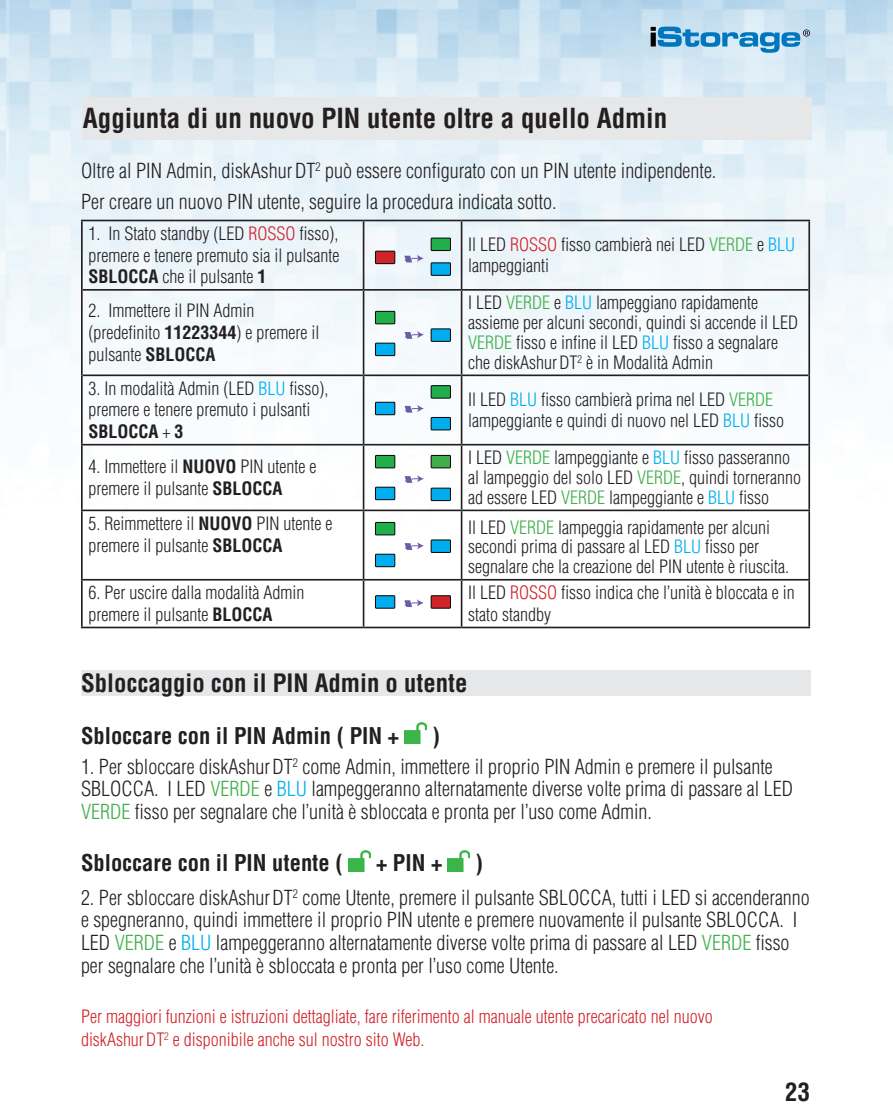
<style>
.page{position:relative;width:893px;height:1117px;background:#fff}
.page>*{position:absolute;margin:0;border:0;box-sizing:border-box;transform-origin:0 0}
.t1{font:700 condensed 27px "Helvetica LT Std";color:#231f20}
.t2{font:700 condensed 24.75px "Helvetica LT Std";color:#231f20}
.t3{font:700 condensed 22.5px "Helvetica LT Std";color:#231f20}
.t4{font:300 condensed 20.25px/22.5px "Helvetica LT Std";color:#231f20}
.t5{font:300 condensed 18px/21.6px "Helvetica LT Std";color:#231f20}
.t6{font:300 condensed 18px/22.5px "Helvetica LT Std";color:#d1232a}
.s1{color:#d1232a}
.s2{font-weight:700}
.s3{color:#40ae49}
.s4{color:#00aeef}
</style>
<div class="page">
<img style="left:5px;top:0;width:888px;height:872px">
<svg style="left:651px;top:27px;width:159px;height:26px;background:#7eb6d8"></svg>
<hr style="left:81px;top:445px;width:2px;height:64px;background:#231f20">
<hr style="left:363px;top:445px;width:1px;height:64px;background:#231f20">
<hr style="left:461px;top:445px;width:1px;height:64px;background:#231f20">
<hr style="left:808px;top:445px;width:2px;height:64px;background:#231f20">
<hr style="left:81px;top:509px;width:283px;height:2px;background:#231f20">
<hr style="left:81px;top:511px;width:2px;height:67px;background:#231f20">
<hr style="left:364px;top:509px;width:98px;height:2px;background:#231f20">
<hr style="left:363px;top:511px;width:1px;height:67px;background:#231f20">
<hr style="left:462px;top:509px;width:348px;height:2px;background:#231f20">
<hr style="left:461px;top:511px;width:1px;height:67px;background:#231f20">
<hr style="left:808px;top:511px;width:2px;height:67px;background:#231f20">
<hr style="left:81px;top:578px;width:283px;height:2px;background:#231f20">
<hr style="left:81px;top:580px;width:2px;height:46px;background:#231f20">
<hr style="left:364px;top:578px;width:98px;height:2px;background:#231f20">
<hr style="left:363px;top:580px;width:1px;height:46px;background:#231f20">
<hr style="left:462px;top:578px;width:348px;height:2px;background:#231f20">
<hr style="left:461px;top:580px;width:1px;height:46px;background:#231f20">
<hr style="left:808px;top:580px;width:2px;height:46px;background:#231f20">
<hr style="left:81px;top:626px;width:283px;height:2px;background:#231f20">
<hr style="left:364px;top:626px;width:98px;height:2px;background:#231f20">
<hr style="left:462px;top:626px;width:348px;height:2px;background:#231f20">
<hr style="left:81px;top:220px;width:283px;height:1px;background:#231f20">
<hr style="left:364px;top:220px;width:98px;height:1px;background:#231f20">
<hr style="left:462px;top:220px;width:348px;height:1px;background:#231f20">
<hr style="left:83px;top:289px;width:281px;height:1px;background:#231f20">
<hr style="left:364px;top:289px;width:98px;height:1px;background:#231f20">
<hr style="left:462px;top:289px;width:346px;height:1px;background:#231f20">
<hr style="left:83px;top:374px;width:281px;height:2px;background:#231f20">
<hr style="left:364px;top:374px;width:98px;height:2px;background:#231f20">
<hr style="left:462px;top:374px;width:346px;height:2px;background:#231f20">
<hr style="left:81px;top:221px;width:2px;height:69px;background:#231f20">
<hr style="left:363px;top:221px;width:1px;height:68px;background:#231f20">
<hr style="left:461px;top:221px;width:1px;height:68px;background:#231f20">
<hr style="left:808px;top:221px;width:2px;height:69px;background:#231f20">
<hr style="left:81px;top:290px;width:2px;height:85px;background:#231f20">
<hr style="left:363px;top:290px;width:1px;height:84px;background:#231f20">
<hr style="left:461px;top:290px;width:1px;height:84px;background:#231f20">
<hr style="left:808px;top:290px;width:2px;height:85px;background:#231f20">
<hr style="left:81px;top:375px;width:2px;height:69px;background:#231f20">
<hr style="left:363px;top:376px;width:1px;height:68px;background:#231f20">
<hr style="left:461px;top:376px;width:1px;height:68px;background:#231f20">
<hr style="left:808px;top:375px;width:2px;height:69px;background:#231f20">
<hr style="left:81px;top:444px;width:283px;height:1px;background:#231f20">
<hr style="left:364px;top:444px;width:98px;height:1px;background:#231f20">
<hr style="left:462px;top:444px;width:348px;height:1px;background:#231f20">
<svg style="left:431px;top:385px;width:20px;height:13px"></svg>
<svg style="left:431px;top:417px;width:20px;height:13px"></svg>
<svg style="left:375px;top:402px;width:20px;height:13px"></svg>
<svg style="left:375px;top:455px;width:20px;height:13px"></svg>
<svg style="left:375px;top:487px;width:20px;height:12px"></svg>
<svg style="left:431px;top:455px;width:20px;height:13px"></svg>
<svg style="left:405px;top:475px;width:19px;height:8px"></svg>
<svg style="left:431px;top:488px;width:20px;height:12px"></svg>
<svg style="left:375px;top:522px;width:20px;height:13px"></svg>
<svg style="left:375px;top:554px;width:20px;height:12px"></svg>
<svg style="left:405px;top:542px;width:19px;height:7px"></svg>
<svg style="left:431px;top:539px;width:20px;height:13px"></svg>
<svg style="left:431px;top:238px;width:20px;height:13px"></svg>
<svg style="left:431px;top:263px;width:20px;height:12px"></svg>
<svg style="left:375px;top:251px;width:20px;height:13px"></svg>
<svg style="left:404px;top:255px;width:20px;height:7px"></svg>
<svg style="left:375px;top:311px;width:20px;height:13px"></svg>
<svg style="left:375px;top:343px;width:20px;height:12px"></svg>
<svg style="left:405px;top:331px;width:19px;height:8px"></svg>
<svg style="left:431px;top:329px;width:20px;height:12px"></svg>
<svg style="left:405px;top:405px;width:19px;height:7px"></svg>
<svg style="left:375px;top:595px;width:20px;height:13px"></svg>
<svg style="left:404px;top:599px;width:20px;height:8px"></svg>
<svg style="left:431px;top:595px;width:20px;height:13px"></svg>
<div style="left:83px;top:97px;width:729px;height:42px;background:#e6e7e9"></div>
<div style="left:81px;top:670px;width:729px;height:26px;background:#e6e7e9"></div>
<img style="left:405px;top:722px;width:22px;height:21px">
<img style="left:349px;top:850px;width:21px;height:21px">
<img style="left:448px;top:850px;width:22px;height:21px">
<h1 class="t1" style="left:83px;top:101px;width:586px">Aggiunta di un nuovo PIN utente oltre a quello Admin</h1>
<p class="t4" style="left:81px;top:155px;width:637px;line-height:31.5px">Oltre al PIN Admin, diskAshurDT<sup>2</sup> può essere configurato con un PIN utente indipendente.<br>Per creare un nuovo PIN utente, seguire la procedura indicata sotto.</p>
<p class="t5" style="left:88px;top:222px;width:252px;text-align:justify">1. In Stato standby (LED <span class="s1">ROSSO</span> fisso), premere e tenere premuto sia il pulsante <span class="s2">SBLOCCA</span> che il pulsante <span class="s2">1</span></p>
<p class="t5" style="left:468px;top:233px;width:328px">Il LED <span class="s1">ROSSO</span> fisso cambierà nei LED <span class="s3">VERDE</span> e <span class="s4">BLU </span>lampeggianti</p>
<p class="t5" style="left:88px;top:300px;width:232px">2. Immettere il PIN Admin (predefinito <span class="s2">11223344</span>) e premere il pulsante <span class="s2">SBLOCCA</span></p>
<p class="t5" style="left:468px;top:293px;width:331px;line-height:19.8px">I LED <span class="s3">VERDE</span> e <span class="s4">BLU</span> lampeggiano rapidamente assieme per alcuni secondi, quindi si accende il LED <span class="s3">VERDE</span> fisso e infine il LED <span class="s4">BLU</span> fisso a segnalare che diskAshurDT<sup>2</sup> è in Modalità Admin</p>
<p class="t5" style="left:88px;top:377px;width:241px">3. In modalità Admin (LED <span class="s4">BLU</span> fisso), premere e tenere premuto i pulsanti<br><span class="s2">SBLOCCA</span> + <span class="s2">3</span></p>
<p class="t5" style="left:468px;top:388px;width:317px">Il LED <span class="s4">BLU</span> fisso cambierà prima nel LED <span class="s3">VERDE </span>lampeggiante e quindi di nuovo nel LED <span class="s4">BLU</span> fisso</p>
<p class="t5" style="left:88px;top:455px;width:229px">4. Immettere il <span class="s2">NUOVO</span> PIN utente e premere il pulsante <span class="s2">SBLOCCA</span></p>
<p class="t5" style="left:468px;top:447px;width:334px;line-height:19.8px">I LED <span class="s3">VERDE</span> lampeggiante e <span class="s4">BLU</span> fisso passeranno al lampeggio del solo LED <span class="s3">VERDE</span>, quindi torneranno ad essere LED <span class="s3">VERDE</span> lampeggiante e <span class="s4">BLU</span> fisso</p>
<p class="t5" style="left:88px;top:512px;width:245px">5. Reimmettere il <span class="s2">NUOVO</span> PIN utente e premere il pulsante <span class="s2">SBLOCCA</span></p>
<p class="t5" style="left:468px;top:517px;width:322px;line-height:19.8px">Il LED <span class="s3">VERDE</span> lampeggia rapidamente per alcuni secondi prima di passare al LED <span class="s4">BLU</span> fisso per segnalare che la creazione del PIN utente è riuscita.</p>
<p class="t5" style="left:88px;top:581px;width:217px">6. Per uscire dalla modalità Admin premere il pulsante <span class="s2">BLOCCA</span></p>
<p class="t5" style="left:468px;top:581px;width:328px">Il LED <span class="s1">ROSSO</span> fisso indica che l’unità è bloccata e in stato standby</p>
<h2 class="t2" style="left:81px;top:667px;width:388px">Sbloccaggio con il PIN Admin o utente</h2>
<p class="t3" style="left:81px;top:721px;width:320px">Sbloccare con il PIN Admin ( PIN +</p>
<p class="t3" style="left:432px;top:721px;width:9px">)</p>
<p class="t4" style="left:81px;top:754px;width:713px">1. Per sbloccare diskAshurDT<sup>2</sup> come Admin, immettere il proprio PIN Admin e premere il pulsante<br>SBLOCCA. I LED <span class="s3">VERDE</span> e <span class="s4">BLU</span> lampeggeranno alternatamente diverse volte prima di passare al LED<br><span class="s3">VERDE</span> fisso per segnalare che l’unità è sbloccata e pronta per l’uso come Admin.</p>
<p class="t3" style="left:81px;top:848px;width:263px">Sbloccare con il PIN utente (</p>
<p class="t3" style="left:376px;top:848px;width:68px">+ PIN +</p>
<p class="t3" style="left:475px;top:848px;width:9px">)</p>
<p class="t4" style="left:81px;top:886px;width:730px">2. Per sbloccare diskAshurDT<sup>2</sup> come Utente, premere il pulsante SBLOCCA, tutti i LED si accenderanno e spegneranno, quindi immettere il proprio PIN utente e premere nuovamente il pulsante SBLOCCA. I LED <span class="s3">VERDE</span> e <span class="s4">BLU</span> lampeggeranno alternatamente diverse volte prima di passare al LED <span class="s3">VERDE</span> fisso per segnalare che l’unità è sbloccata e pronta per l’uso come Utente.</p>
<p class="t6" style="left:81px;top:1004px;width:633px">Per maggiori funzioni e istruzioni dettagliate, fare riferimento al manuale utente precaricato nel nuovo diskAshurDT<sup>2</sup> e disponibile anche sul nostro sito Web.</p>
<h2 class="t2" style="left:785px;top:1076px;width:26px">23</h2>
</div>
